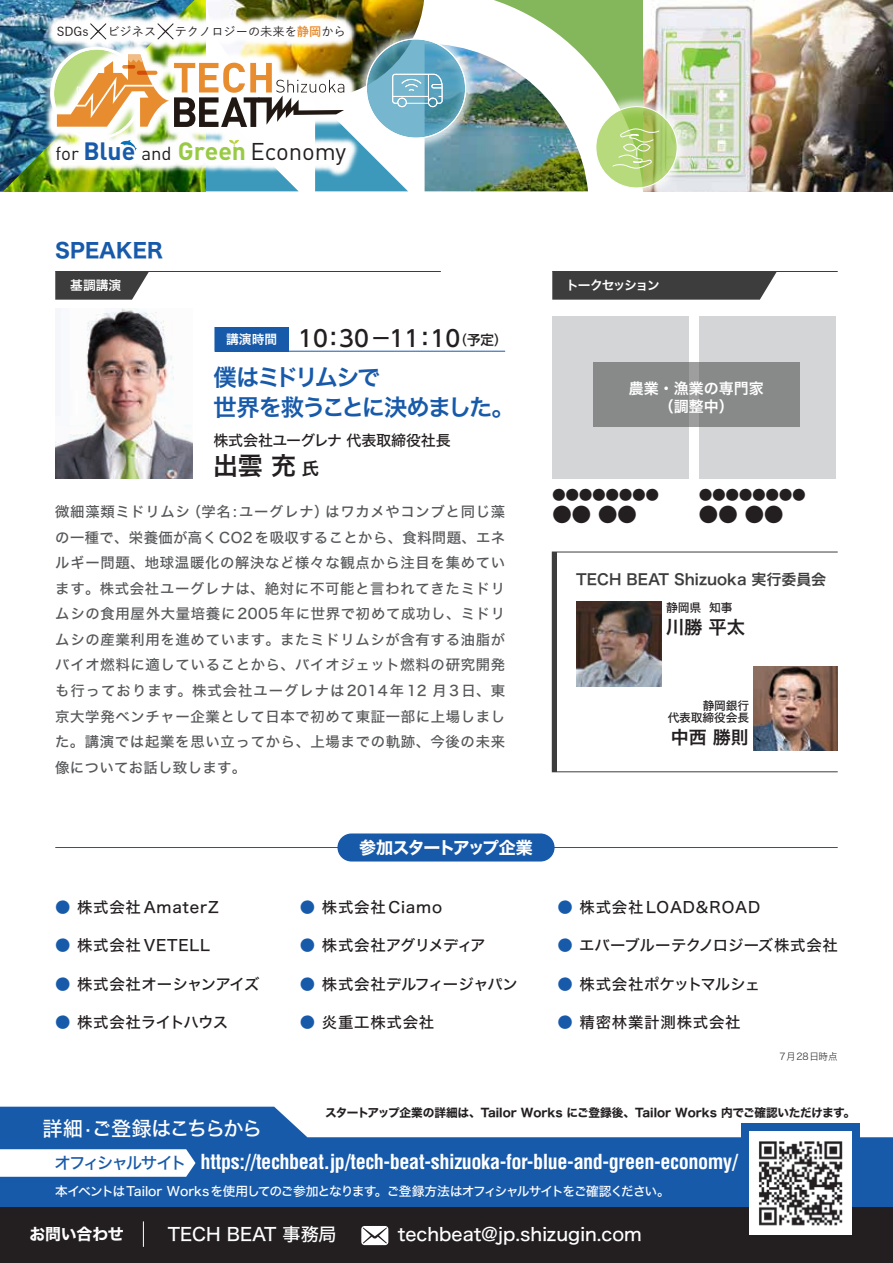
<style>
.page{position:relative;width:893px;height:1263px;background:#fff}
.page>*{position:absolute;margin:0;border:0;box-sizing:border-box;transform-origin:0 0}
.t1{font:25.05px "Hira Kaku Std W6";color:#231f20}
.t2{font:24px "DIN Pro";letter-spacing:-.005em;color:#231f20}
.t3{font:23.25px/30px "Hira Kaku Std W6";letter-spacing:-.09em;color:#185aaa}
.t4{font:500 22.5px "UD Shin Go Pro";color:#231f20}
.t5{font:700 condensed 20.25px "Helvetica LT Std";letter-spacing:-.02em;color:#fff}
.t6{font:20.25px "Hira Kaku Std W5";letter-spacing:-.075em;color:#fff}
.t7{font:20.25px "Hira Kaku Std W7";color:#185aaa}
.t8{font:19.95px "Hira Kaku Std W6";color:#231f20}
.t9{font:18.3px "Hira Kaku Std W6";color:#231f20}
.t10{font:18px "Hira Kaku Std W5";color:#fff}
.t11{font:18px "Hira Kaku Std W6";color:#231f20}
.t12{font:16.95px "Hira Kaku Std W7";letter-spacing:-.085em;color:#fff}
.t13{font:15.9px "Hira Kaku Std W7";letter-spacing:-.015em;color:#fff}
.t14{font:15.45px "Hira Kaku Std W5";letter-spacing:.05em;color:#231f20}
.t15{font:15.45px "Hira Kaku Std W5";letter-spacing:-.02em;color:#231f20}
.t16{font:15.45px "Hira Kaku Std W5";letter-spacing:.005em;color:#231f20}
.t17{font:15.45px "Hira Kaku Std W5";color:#231f20}
.t18{font:15.45px "Hira Kaku Std W5";letter-spacing:-.05em;color:#231f20}
.t19{font:15.45px "Hira Kaku Std W5";letter-spacing:-.04em;color:#231f20}
.t20{font:15px "Hira Kaku Std W6";color:#3c3d3c}
.t21{font:15px "Hira Kaku Std W5";letter-spacing:-.01em;color:#231f20}
.t22{font:15px/17.7px "Hira Kaku Std W6";color:#fff;text-align:center}
.t23{font:14.4px/25.5px "Hira Kaku Std W5";letter-spacing:.05em;color:#57585a;text-align:justify}
.t24{font:13.8px "Hira Kaku Std W5";color:#231f20}
.t25{font:12.75px "Hira Kaku Std W5";letter-spacing:-.08em;color:#fff}
.t26{font:12.75px "Hira Kaku Std W6";letter-spacing:-.1em;color:#fff}
.t27{font:12.75px "Hira Kaku Std W6";letter-spacing:-.08em;color:#fff}
.t28{font:500 12.3px "Yu Go";color:#231f20}
.t29{font:11.85px "Hira Kaku Std W5";color:#231f20}
.t30{font:11.7px "Hira Kaku Std W7";letter-spacing:-.01em;color:#231f20}
.t31{font:11.7px/12.6px "Hira Kaku Std W5";letter-spacing:-.005em;color:#231f20;text-align:right}
.t32{font:9.6px "Hira Kaku Std W2";letter-spacing:.03em;color:#231f20}
.s1{font-weight:700;color:#e88d2f}
.s2{font-size:18.6px}
.s3{font-weight:700;font-size:24.75px;color:#185aaa}
.s4{font-weight:700;font-size:24.75px;color:#98ca45}
.s5{font-family:"Hira Kaku Std W6";font-weight:400;font-size:12.75px;color:#fff}
.s6{font-size:13.5px}
.s7{font-size:17.55px}
.s8{color:#185aaa}
.s9{font-family:"Hira Kaku Std W5";font-weight:400;font-stretch:normal;font-size:16.5px;color:#185aaa}
</style>
<div class="page">
<img style="left:660px;top:0;width:233px;height:191px">
<img style="left:660px;top:72px;width:52px;height:119px">
<svg style="left:596px;top:107px;width:81px;height:81px"></svg>
<img style="left:55px;top:308px;width:137px;height:171px">
<img style="left:754px;top:666px;width:82px;height:84px">
<img style="left:576px;top:601px;width:85px;height:85px">
<svg style="left:0;top:1107px;width:893px;height:101px;fill:#185aaa"></svg>
<svg style="left:0;top:1149px;width:196px;height:28px"></svg>
<div style="left:0;top:1208px;width:893px;height:55px;background:#231f20"></div>
<div style="left:741px;top:1123px;width:119px;height:71px;background:#185aaa"></div>
<svg style="left:214px;top:327px;width:292px;height:25px"></svg>
<svg style="left:55px;top:272px;width:94px;height:28px"></svg>
<hr style="left:55px;top:271px;width:386px;height:1px;background:#3c3d3c">
<svg style="left:552px;top:272px;width:225px;height:28px"></svg>
<hr style="left:552px;top:271px;width:286px;height:1px;background:#3c3d3c">
<svg style="left:143px;top:1221px;width:1px;height:26px"></svg>
<svg style="left:361px;top:1226px;width:27px;height:19px"></svg>
<img style="left:0;top:0;width:408px;height:192px">
<img style="left:57px;top:0;width:603px;height:191px">
<div style="left:552px;top:552px;width:5px;height:220px;background:#3c3d3c"></div>
<div style="left:699px;top:316px;width:137px;height:162px;background:#d4d5d7"></div>
<div style="left:552px;top:316px;width:137px;height:162px;background:#d4d5d7"></div>
<div style="left:593px;top:362px;width:206px;height:64px;background:#888989"></div>
<img style="left:749px;top:1132px;width:103px;height:102px">
<hr style="left:55px;top:847px;width:783px;height:1px;background:#185aaa">
<div style="left:337px;top:833px;width:218px;height:28px;background:#185aaa;border-radius:14px"></div>
<p class="t28" style="left:57px;top:20px;width:291px">SDGs × ビジネス × テクノロジーの未来を<span class="s1">静岡</span>から</p>
<h2 class="t2" style="left:56px;top:135px;width:292px"><span class="s2">for</span> <span class="s3">Blue</span> <span class="s2">and</span> <span class="s4">Green</span> Economy</h2>
<h3 class="t7" style="left:55px;top:235px;width:109px">SPEAKER</h3>
<p class="t27" style="left:70px;top:276px;width:53px">基調講演</p>
<h3 class="t4" style="left:226px;top:320px;width:283px"><span class="s5">講演時間</span> 10：30－11：10<span class="s6">（予定）</span></h3>
<h3 class="t3" style="left:213px;top:363px;width:303px">僕はミドリムシで<br>世界を救うことに決めました。</h3>
<p class="t21" style="left:213px;top:429px;width:239px">株式会社ユーグレナ 代表取締役社長</p>
<h1 class="t1" style="left:213px;top:446px;width:108px">出雲 充 <span class="s7">氏</span></h1>
<p class="t23" style="left:55px;top:499px;width:451px">微細藻類ミドリムシ（学名:ユーグレナ）はワカメやコンブと同じ藻の一種で、栄養価が高くCO2を吸収することから、食料問題、エネルギー問題、地球温暖化の解決など様々な観点から注目を集めています。株式会社ユーグレナは、絶対に不可能と言われてきたミドリムシの食用屋外大量培養に2005年に世界で初めて成功し、ミドリムシの産業利用を進めています。またミドリムシが含有する油脂がバイオ燃料に適していることから、バイオジェット燃料の研究開発も行っております。株式会社ユーグレナは2014年12 月3日、東京大学発ベンチャー企業として日本で初めて東証一部に上場しました。講演では起業を思い立ってから、上場までの軌跡、今後の未来像についてお話し致します。</p>
<p class="t26" style="left:566px;top:276px;width:95px">トークセッション</p>
<p class="t22" style="left:629px;top:380px;width:136px">農業・漁業の専門家（調整中）</p>
<p class="t24" style="left:552px;top:484px;width:109px">●●●●●●●●</p>
<h3 class="t8" style="left:552px;top:499px;width:87px">●● ●●</h3>
<p class="t24" style="left:699px;top:484px;width:109px">●●●●●●●●</p>
<h3 class="t8" style="left:699px;top:499px;width:87px">●● ●●</h3>
<p class="t20" style="left:576px;top:568px;width:251px">TECH BEAT Shizuoka 実行委員会</p>
<p class="t29" style="left:666px;top:599px;width:68px">静岡県 知事</p>
<p class="t9" style="left:666px;top:613px;width:80px">川勝 平太</p>
<p class="t31" style="left:668px;top:699px;width:83px">静岡銀行<br>代表取締役会長</p>
<p class="t11" style="left:671px;top:723px;width:79px">中西 勝則</p>
<p class="t14" style="left:55px;top:895px;width:165px"><span class="s8">●</span> 株式会社AmaterZ</p>
<p class="t14" style="left:55px;top:934px;width:156px"><span class="s8">●</span> 株式会社VETELL</p>
<p class="t17" style="left:55px;top:972px;width:206px"><span class="s8">●</span> 株式会社オーシャンアイズ</p>
<p class="t19" style="left:55px;top:1010px;width:175px"><span class="s8">●</span> 株式会社ライトハウス</p>
<p class="t12" style="left:359px;top:834px;width:175px">参加スタートアップ企業</p>
<p class="t14" style="left:300px;top:895px;width:144px"><span class="s8">●</span> 株式会社Ciamo</p>
<p class="t18" style="left:300px;top:934px;width:187px"><span class="s8">●</span> 株式会社アグリメディア</p>
<p class="t15" style="left:300px;top:972px;width:220px"><span class="s8">●</span> 株式会社デルフィージャパン</p>
<p class="t14" style="left:300px;top:1010px;width:136px"><span class="s8">●</span> 炎重工株式会社</p>
<p class="t14" style="left:558px;top:895px;width:204px"><span class="s8">●</span> 株式会社LOAD&amp;ROAD</p>
<p class="t16" style="left:558px;top:934px;width:282px"><span class="s8">●</span> エバーブルーテクノロジーズ株式会社</p>
<p class="t15" style="left:558px;top:972px;width:204px"><span class="s8">●</span> 株式会社ポケットマルシェ</p>
<p class="t14" style="left:558px;top:1010px;width:185px"><span class="s8">●</span> 精密林業計測株式会社</p>
<p class="t32" style="left:779px;top:1049px;width:60px">7月28日時点</p>
<h3 class="t6" style="left:43px;top:1113px;width:221px">詳細 ·ご登録はこちらから</h3>
<p class="t30" style="left:325px;top:1103px;width:531px">スタートアップ企業の詳細は、Tailor Works にご登録後、Tailor Works 内でご確認いただけます。</p>
<h3 class="t5" style="left:55px;top:1149px;width:685px"><span class="s9">オフィシャルサイト</span> https://techbeat.jp/tech-beat-shizuoka-for-blue-and-green-economy/</h3>
<p class="t25" style="left:55px;top:1181px;width:616px">本イベントは Tailor Works を使用してのご参加となります。ご登録方法はオフィシャルサイトをご確認ください。</p>
<p class="t13" style="left:30px;top:1222px;width:96px">お問い合わせ</p>
<p class="t10" style="left:168px;top:1220px;width:170px">TECH BEAT 事務局</p>
<p class="t10" style="left:398px;top:1220px;width:245px">techbeat@jp.shizugin.com</p>
</div>
